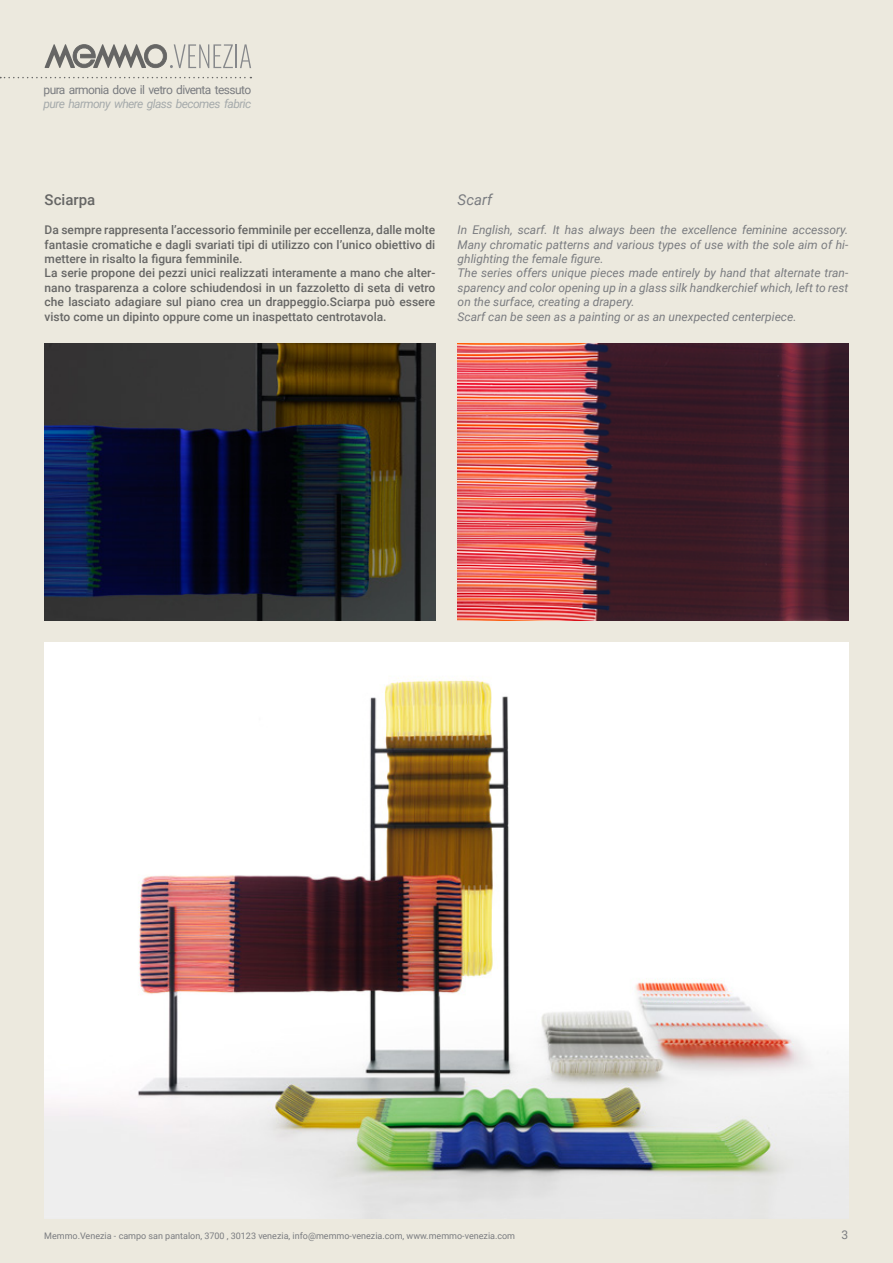
<style>
.page{position:relative;width:893px;height:1263px;background:#ece9de}
.page>*{position:absolute;margin:0;border:0;box-sizing:border-box;transform-origin:0 0}
.t1{font:500 15px "Roboto";color:#666665}
.t2{font:italic 15px "Roboto";color:#7a7c80}
.t3{font:500 12px/14.4px "Roboto";color:#666665}
.t4{font:italic 12px/14.4px "Roboto";color:#7a7c80}
.t5{font:12px "Roboto";letter-spacing:-.05em;color:#7a7c80}
.t6{font:italic 12px "Roboto";letter-spacing:-.05em;color:#a5aaab}
.t7{font:9px "Roboto";color:#7a7c80}
</style>
<div class="page">
<svg style="left:0;top:77px;width:251px;height:1px"></svg>
<hr style="left:235px;top:44px;width:2px;height:24px;background:#86888b">
<svg style="left:240px;top:44px;width:11px;height:24px"></svg>
<svg style="left:45px;top:44px;width:188px;height:24px"></svg>
<img style="left:45px;top:344px;width:390px;height:276px">
<img style="left:45px;top:643px;width:803px;height:575px">
<img style="left:458px;top:344px;width:390px;height:276px">
<p class="t5" style="left:44px;top:81px;width:209px">pura armonia dove il vetro diventa tessuto</p>
<p class="t6" style="left:44px;top:95px;width:209px">pure harmony where glass becomes fabric</p>
<p class="t1" style="left:45px;top:190px;width:52px">Sciarpa</p>
<p class="t3" style="left:45px;top:222px;width:392px">Da sempre rappresenta l’accessorio femminile per eccellenza, dalle molte fantasie cromatiche e dagli svariati tipi di utilizzo con l’unico obiettivo di mettere in risalto la figura femminile.<br>La serie propone dei pezzi unici realizzati interamente a mano che alter&shy;nano trasparenza a colore schiudendosi in un fazzoletto di seta di vetro che lasciato adagiare sul piano crea un drappeggio.Sciarpa può essere visto come un dipinto oppure come un inaspettato centrotavola.</p>
<p class="t2" style="left:458px;top:190px;width:36px">Scarf</p>
<p class="t4" style="left:458px;top:222px;width:392px">In English, scarf. It has always been the excellence feminine accessory.<br>Many chromatic patterns and various types of use with the sole aim of hi&shy;ghlighting the female figure.<br>The series offers unique pieces made entirely by hand that alternate tran&shy;sparency and color opening up in a glass silk handkerchief which, left to rest on the surface, creating a drapery.<br>Scarf can be seen as a painting or as an unexpected centerpiece.</p>
<p class="t7" style="left:44px;top:1230px;width:472px">Memmo.Venezia - campo san pantalon, 3700 , 30123 venezia, info@memmo-venezia.com, www.memmo-venezia.com</p>
<p class="t5" style="left:842px;top:1226px;width:8px">3</p>
</div>
